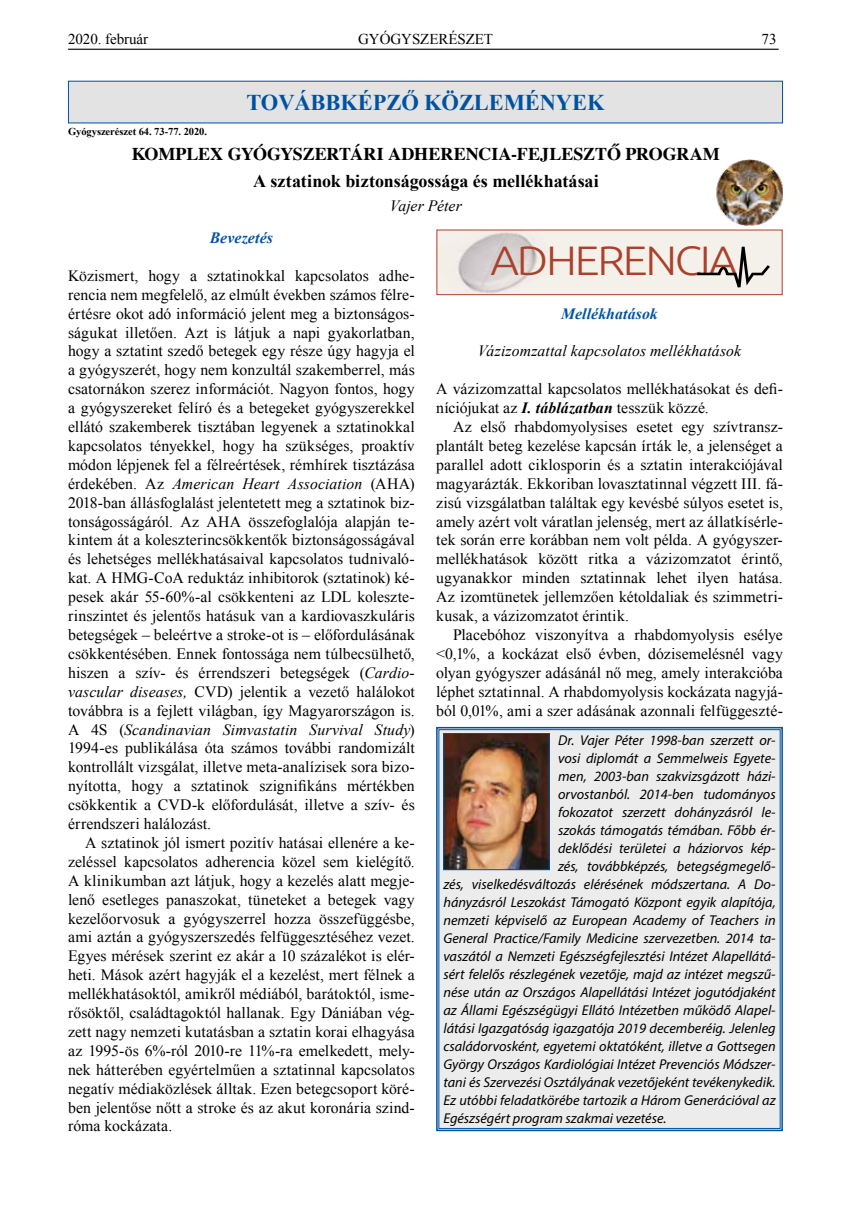
<style>
.page{position:relative;width:851px;height:1212px;background:#fff}
.page>*{position:absolute;margin:0;border:0;box-sizing:border-box;transform-origin:0 0}
.t1{font:300 40.95px "Ubuntu";letter-spacing:-.05em;color:#ab412c;scale:1.09 1}
.t2{font:700 22.5px "Times New Roman";letter-spacing:-.005em;color:#0052a0}
.t3{font:700 18px "Times";letter-spacing:-.005em;color:#000}
.t4{font:700 18px "Times New Roman";color:#000}
.t5{font:15.75px/18.9px "Times New Roman";letter-spacing:.005em;color:#000;text-align:justify}
.t6{font:italic 15.75px "Times New Roman";letter-spacing:.005em;color:#000}
.t7{font:italic 700 15.75px "Times New Roman";letter-spacing:.01em;color:#0052a0}
.t8{font:15px "Times New Roman";letter-spacing:-.005em;color:#000}
.t9{font:italic 14.25px "Myriad Pro";color:#000}
.t10{font:700 10.5px "Times New Roman";letter-spacing:-.005em;color:#000}
.s1{font-style:italic}
.s2{font-weight:700;font-style:italic}
</style>
<div class="page">
<hr style="left:68px;top:49px;width:710px;height:1px;background:#000">
<img style="left:716px;top:159px;width:66px;height:66px">
<div style="left:436px;top:726px;width:347px;height:406px;background:#ececed"></div>
<div style="left:438px;top:729px;width:342px;height:400px;border:1px solid #0052a0"></div>
<img style="left:445px;top:735px;width:102px;height:133px">
<div style="left:443px;top:733px;width:106px;height:137px;border:1px solid #0052a0"></div>
<div style="left:437px;top:230px;width:345px;height:65px;background:#f4f0ea"></div>
<img style="left:458px;top:232px;width:80px;height:61px">
<svg style="left:697px;top:247px;width:72px;height:40px"></svg>
<div style="left:436px;top:230px;width:346px;height:65px;border:1px solid #ab412c"></div>
<div style="left:68px;top:81px;width:714px;height:42px;background:#e3e3e3"></div>
<p class="t8" style="left:68px;top:29px;width:81px">2020. február</p>
<p class="t8" style="left:358px;top:29px;width:136px">GYÓGYSZERÉSZET</p>
<p class="t8" style="left:761px;top:29px;width:16px">73</p>
<p class="t10" style="left:68px;top:124px;width:140px">Gyógy-sze-ré-szet 64. 73-77. 2020.</p>
<h2 class="t2" style="left:246px;top:87px;width:359px">továbbképző közlemények</h2>
<p class="t3" style="left:132px;top:137px;width:589px">KOMPLEX GYÓGYSZERTÁRI ADHERENCIA-FEJLESZTŐ PROGRAM</p>
<p class="t4" style="left:253px;top:168px;width:347px">A sztatinok biztonságossága és mellékhatásai</p>
<p class="t6" style="left:390px;top:195px;width:73px">Vajer Péter</p>
<p class="t7" style="left:210px;top:227px;width:65px">Bevezetés</p>
<p class="t5" style="left:68px;top:266px;width:348px">Közismert, hogy a sztatinokkal kapcsolatos adhe&shy;rencia nem megfelelő, az elmúlt években számos félre&shy;értésre okot adó információ jelent meg a biztonságos&shy;ságukat illetően. Azt is látjuk a napi gyakorlatban, hogy a sztatint szedő betegek egy része úgy hagyja el a gyógyszerét, hogy nem konzultál szakemberrel, más csatornákon szerez információt. Nagyon fontos, hogy a gyógyszereket felíró és a betegeket gyógyszerekkel ellátó szakemberek tisztában legyenek a sztatinokkal kapcsolatos tényekkel, hogy ha szükséges, proaktív módon lépjenek fel a félreértések, rémhírek tisztázása érdekében. Az <span class="s1">American Heart Association</span> (AHA)<br>2018-ban állásfoglalást jelentetett meg a sztatinok biz&shy;tonságosságáról. Az AHA összefoglalója alapján te&shy;kintem át a koleszterincsökkentők biztonságosságával és lehetséges mellékhatásaival kapcsolatos tudnivaló&shy;kat. A HMG-CoA reduktáz inhibitorok (sztatinok) ké&shy;pesek akár 55-60%-al csökkenteni az LDL koleszte&shy;rinszintet és jelentős hatásuk van a kardiovaszkuláris betegségek – beleértve a stroke-ot is – előfordulásának csökkentésében. Ennek fontossága nem túlbecsülhető, hiszen a szív- és érrendszeri betegségek (<span class="s1">Cardio&shy;vascular diseases,</span> CVD) jelentik a vezető halálokot továbbra is a fejlett világban, így Magyarországon is.<br>A 4S (<span class="s1">Scandinavian Simvastatin Survival Study</span>)<br>1994-es publikálása óta számos további randomizált kontrollált vizsgálat, illetve meta-analízisek sora bizo&shy;nyította, hogy a sztatinok szignifikáns mértékben csökkentik a CVD-k előfordulását, illetve a szív- és érrendszeri halálozást.</p>
<p class="t5" style="left:68px;top:833px;width:348px;text-indent:17px">A sztatinok jól ismert pozitív hatásai ellenére a ke&shy;zeléssel kapcsolatos adherencia közel sem kielégítő.<br>A klinikumban azt látjuk, hogy a kezelés alatt megje&shy;lenő esetleges panaszokat, tüneteket a betegek vagy kezelőorvosuk a gyógyszerrel hozza összefüggésbe, ami aztán a gyógyszerszedés felfüggesztéséhez vezet.<br>Egyes mérések szerint ez akár a 10 százalékot is elér&shy;heti. Mások azért hagyják el a kezelést, mert félnek a mellékhatásoktól, amikről médiából, barátoktól, isme&shy;rősöktől, családtagoktól hallanak. Egy Dániában vég&shy;zett nagy nemzeti kutatásban a sztatin korai elhagyása az 1995-ös 6%-ról 2010-re 11%-ra emelkedett, mely&shy;nek hátterében egyértelműen a sztatinnal kapcsolatos negatív médiaközlések álltak. Ezen betegcsoport köré&shy;ben jelentőse nőtt a stroke és az akut koronária szind&shy;róma kockázata.</p>
<h1 class="t1" style="left:490px;top:234px;width:228px">ADHERENCIA</h1>
<p class="t7" style="left:561px;top:302px;width:98px">Mellékhatások</p>
<p class="t6" style="left:478px;top:340px;width:264px">Vázizomzattal kapcsolatos mellékhatások</p>
<p class="t5" style="left:436px;top:379px;width:348px">A vázizomzattal kapcsolatos mellékhatásokat és defi&shy;níciójukat az <span class="s2">I. táblázatban</span> tesszük közzé.</p>
<p class="t5" style="left:436px;top:417px;width:348px;text-indent:17px">Az első rhabdomyolysises esetet egy szívtransz&shy;plantált beteg kezelése kapcsán írták le, a jelenséget a parallel adott ciklosporin és a sztatin interakciójával magyarázták. Ekkoriban lovasztatinnal végzett III. fá&shy;zisú vizsgálatban találtak egy kevésbé súlyos esetet is, amely azért volt váratlan jelenség, mert az állatkísérle&shy;tek során erre korábban nem volt példa. A gyógyszer&shy;mellékhatások között ritka a vázizomzatot érintő, ugyanakkor minden sztatinnak lehet ilyen hatása.<br>Az izomtünetek jellemzően kétoldaliak és szimmetri&shy;kusak, a vázizomzatot érintik.</p>
<p class="t5" style="left:436px;top:625px;width:348px;text-indent:17px">Placebóhoz viszonyítva a rhabdomyolysis esélye &lt;0,1%, a kockázat első évben, dózisemelésnél vagy olyan gyógyszer adásánál nő meg, amely interakcióba léphet sztatinnal. A rhabdomyolysis kockázata nagyjá&shy;ból 0,01%, ami a szer adásának azonnali felfüggeszté-</p>
<p class="t9" style="left:558px;top:731px;width:219px">Dr. Vajer Péter 1998-ban szerzett or-</p>
<p class="t9" style="left:558px;top:749px;width:219px">vosi diplomát a Semmelweis Egyete-</p>
<p class="t9" style="left:558px;top:767px;width:218px">men, 2003-ban szakvizsgázott házi-</p>
<p class="t9" style="left:558px;top:785px;width:219px">orvostanból. 2014-ben tudományos</p>
<p class="t9" style="left:558px;top:803px;width:219px">fokozatot szerzett dohányzásról le-</p>
<p class="t9" style="left:558px;top:821px;width:219px">szokás támogatás témában. Főbb ér-</p>
<p class="t9" style="left:558px;top:839px;width:219px">deklődési területei a háziorvos kép-</p>
<p class="t9" style="left:558px;top:857px;width:219px">zés, továbbképzés, betegségmegelő-</p>
<p class="t9" style="left:443px;top:875px;width:334px">zés, viselkedésváltozás elérésének módszertana. A Do-</p>
<p class="t9" style="left:443px;top:893px;width:334px">hányzásról Leszokást Támogató Központ egyik alapítója,</p>
<p class="t9" style="left:443px;top:911px;width:334px">nemzeti képviselő az European Academy of Teachers in</p>
<p class="t9" style="left:443px;top:929px;width:334px">General Practice/Family Medicine szervezetben. 2014 ta-</p>
<p class="t9" style="left:443px;top:947px;width:334px">vaszától a Nemzeti Egészségfejlesztési Intézet Alapellátá-</p>
<p class="t9" style="left:443px;top:965px;width:334px">sért felelős részlegének vezetője, majd az intézet megszű-</p>
<p class="t9" style="left:443px;top:983px;width:334px">nése után az Országos Alapellátási Intézet jogutódjaként</p>
<p class="t9" style="left:443px;top:1001px;width:333px">az Állami Egészségügyi Ellátó Intézetben működő Alapel-</p>
<p class="t9" style="left:443px;top:1019px;width:334px">látási Igazgatóság igazgatója 2019 decemberéig. Jelenleg</p>
<p class="t9" style="left:443px;top:1037px;width:334px">családorvosként, egyetemi oktatóként, illetve a Gottsegen</p>
<p class="t9" style="left:443px;top:1055px;width:334px">György Országos Kardiológiai Intézet Prevenciós Módszer-</p>
<p class="t9" style="left:443px;top:1073px;width:334px">tani és Szervezési Osztályának vezetőjeként tevékenykedik.</p>
<p class="t9" style="left:443px;top:1091px;width:334px">Ez utóbbi feladatkörébe tartozik a Három Generációval az</p>
<p class="t9" style="left:443px;top:1109px;width:224px">Egészségért program szakmai vezetése.</p>
</div>
